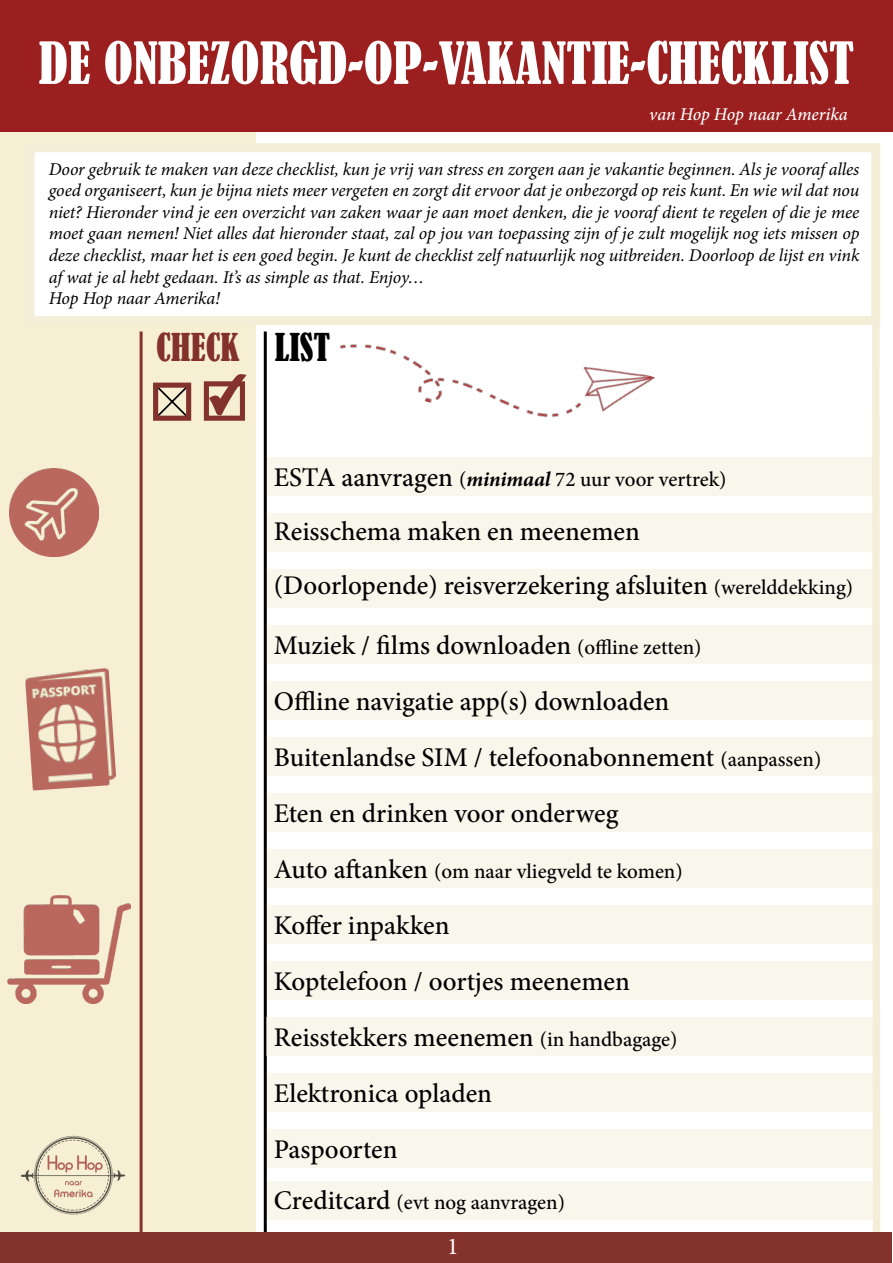
<style>
.page{position:relative;width:893px;height:1263px;background:#fff}
.page>*{position:absolute;margin:0;border:0;box-sizing:border-box;transform-origin:0 0}
.t1{font:condensed 54px "Bernard";color:#fff}
.t2{font:condensed 36px "Bernard";color:#83322b}
.t3{font:500 27px/55.9px "Minion Pro";color:#000}
.t4{font:24px "Minion Pro";color:#fff}
.t5{font:500 21px "Minion Pro";color:#000}
.t6{font:italic 18px/21.6px "Minion Pro";letter-spacing:-.005em;color:#000}
.t7{font:italic 500 18px "Minion Pro";letter-spacing:-.005em;color:#fff}
.s1{color:#000}
.s2{font-size:27px}
.s3{font-weight:700;font-style:italic}
.s4{font-size:21px}
</style>
<div class="page">
<div style="left:267px;top:457px;width:608px;height:39px;background:#f9f6eb"></div>
<div style="left:0;top:2px;width:255px;height:1261px;background:#f6efd3"></div>
<div style="left:0;top:0;width:893px;height:132px;background:#9b1f1f"></div>
<div style="left:26px;top:143px;width:854px;height:182px;background:#fff;border:9px solid #f4eed8"></div>
<svg style="left:159px;top:389px;width:26px;height:26px"></svg>
<div style="left:153px;top:383px;width:38px;height:38px;border:5px solid #83322b"></div>
<div style="left:204px;top:381px;width:41px;height:40px;border:5px solid #84332c"></div>
<svg style="left:206px;top:374px;width:41px;height:45px"></svg>
<hr style="left:264px;top:331px;width:3px;height:905px;background:#000">
<div style="left:1px;top:1232px;width:891px;height:30px;background:#84332c"></div>
<hr style="left:140px;top:331px;width:3px;height:905px;background:#84332c">
<div style="left:268px;top:513px;width:607px;height:39px;background:#f9f6eb"></div>
<div style="left:268px;top:569px;width:607px;height:39px;background:#f9f6eb"></div>
<div style="left:268px;top:625px;width:607px;height:39px;background:#f9f6eb"></div>
<div style="left:268px;top:681px;width:607px;height:39px;background:#f9f6eb"></div>
<div style="left:268px;top:737px;width:607px;height:39px;background:#f9f6eb"></div>
<div style="left:268px;top:793px;width:607px;height:39px;background:#f9f6eb"></div>
<div style="left:268px;top:849px;width:607px;height:39px;background:#f9f6eb"></div>
<div style="left:268px;top:905px;width:607px;height:39px;background:#f9f6eb"></div>
<div style="left:268px;top:961px;width:607px;height:39px;background:#f9f6eb"></div>
<div style="left:267px;top:1017px;width:608px;height:39px;background:#f9f6eb"></div>
<div style="left:268px;top:1073px;width:607px;height:39px;background:#f9f6eb"></div>
<div style="left:268px;top:1129px;width:607px;height:39px;background:#f9f6eb"></div>
<div style="left:268px;top:1181px;width:607px;height:39px;background:#f9f6eb"></div>
<svg style="left:868px;top:309px;width:13px;height:923px"></svg>
<img style="left:20px;top:1136px;width:106px;height:79px">
<img style="left:10px;top:469px;width:88px;height:88px">
<img style="left:25px;top:668px;width:91px;height:122px">
<img style="left:7px;top:896px;width:123px;height:107px">
<img style="left:332px;top:315px;width:323px;height:103px">
<h1 class="t1" style="left:39px;top:32px;width:817px">DE ONBEZORGD-OP-VAKANTIE-CHECKLIST</h1>
<p class="t7" style="left:649px;top:102px;width:200px">van Hop Hop naar Amerika</p>
<p class="t6" style="left:49px;top:158px;width:812px">Door gebruik te maken van deze checklist, kun je vrij van stress en zorgen aan je vakantie beginnen. Als je vooraf alles goed organiseert, kun je bijna niets meer vergeten en zorgt dit ervoor dat je onbezorgd op reis kunt. En wie wil dat nou niet? Hieronder vind je een overzicht van zaken waar je aan moet denken, die je vooraf dient te regelen of die je mee moet gaan nemen! Niet alles dat hieronder staat, zal op jou van toepassing zijn of je zult mogelijk nog iets missen op deze checklist, maar het is een goed begin. Je kunt de checklist zelf natuurlijk nog uitbreiden. Doorloop de lijst en vink af wat je al hebt gedaan. It’s as simple as that. Enjoy…<br>Hop Hop naar Amerika!</p>
<h2 class="t2" style="left:156px;top:326px;width:176px">CHECK <span class="s1">LIST</span></h2>
<p class="t5" style="left:274px;top:465px;width:454px"><span class="s2">ESTA aanvragen</span> (<span class="s3">minimaal</span> 72 uur voor vertrek)</p>
<h3 class="t3" style="left:274px;top:504px;width:581px;line-height:54px">Reisschema maken en meenemen<br>(Doorlopende) reisverzekering afsluiten <span class="s4">(werelddekking)</span></h3>
<h3 class="t3" style="left:274px;top:617px;width:549px">Muziek / films downloaden <span class="s4">(offline zetten)<br></span>Offline navigatie app(s) downloaden<br>Buitenlandse SIM / telefoonabonnement <span class="s4">(aanpassen)<br></span>Eten en drinken voor onderweg</h3>
<p class="t5" style="left:274px;top:857px;width:410px"><span class="s2">Auto aftanken</span> (om naar vliegveld te komen)</p>
<h3 class="t3" style="left:274px;top:897px;width:405px">Koffer inpakken<br>Koptelefoon / oortjes meenemen<br>Reisstekkers meenemen <span class="s4">(in handbagage)<br></span>Elektronica opladen<br>Paspoorten</h3>
<p class="t5" style="left:274px;top:1188px;width:293px"><span class="s2">Creditcard</span> (evt nog aanvragen)</p>
<h3 class="t4" style="left:447px;top:1230px;width:13px">1</h3>
</div>
